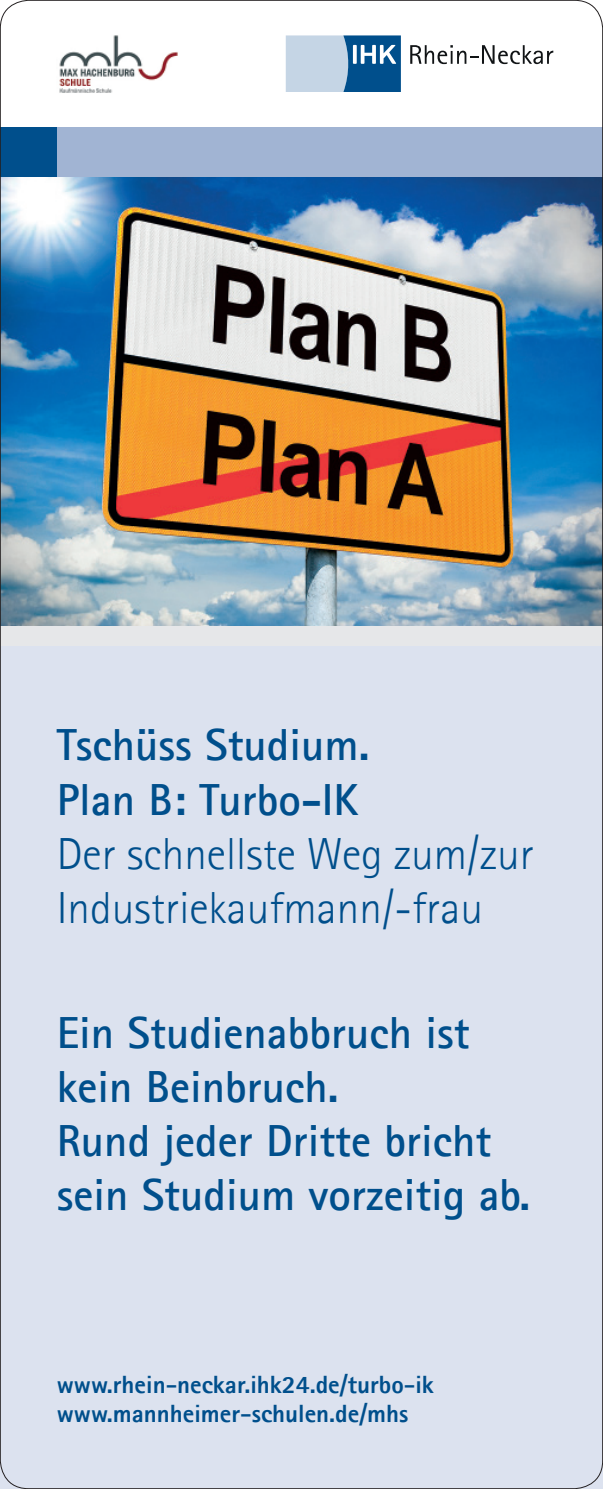
<style>
.page{position:relative;width:603px;height:1489px;background:#fff}
.page>*{position:absolute;margin:0;border:0;box-sizing:border-box;transform-origin:0 0}
.Headline_Exbold{font:700 45px/54px "Agfa Rotis Sans Serif";color:#004f8c}
.Headline{font:300 45px/54px "Agfa Rotis Sans Serif";color:#004f8c}
.Webadresse_blau{font:800 25px "Agfa Rotis Sans Serif";color:#004f8c}
</style>
<div class="page">
<div style="left:0;top:567px;width:602px;height:921px;background:#dce2ef"></div>
<div style="left:0;top:128px;width:602px;height:56px;background:#a1b4d3"></div>
<svg style="left:410px;top:45px;width:143px;height:19px"></svg>
<svg style="left:285px;top:35px;width:115px;height:56px;background:#7ba2c3"></svg>
<div style="left:0;top:128px;width:57px;height:56px;background:#004f8c"></div>
<div style="left:0;top:178px;width:602px;height:467px;background:#e6e7e9"></div>
<img style="left:2px;top:178px;width:598px;height:448px">
<img style="left:59px;top:35px;width:119px;height:58px">
<p class="Headline_Exbold" style="left:57px;top:717px;width:314px">Tschüss Studium.<br>Plan B: Turbo-IK</p>
<p class="Headline" style="left:57px;top:826px;width:478px">Der schnellste Weg zum/zur<br>Industriekaufmann/-frau</p>
<p class="Headline_Exbold" style="left:57px;top:1004px;width:475px">Ein Studienabbruch ist kein Beinbruch.<br>Rund jeder Dritte bricht sein Studium vorzeitig ab.</p>
<p class="Webadresse_blau" style="left:57px;top:1368px;width:378px">www.rhein-neckar.ihk24.de/turbo-ik</p>
<p class="Webadresse_blau" style="left:57px;top:1397px;width:353px">www.mannheimer-schulen.de/mhs</p>
</div>
